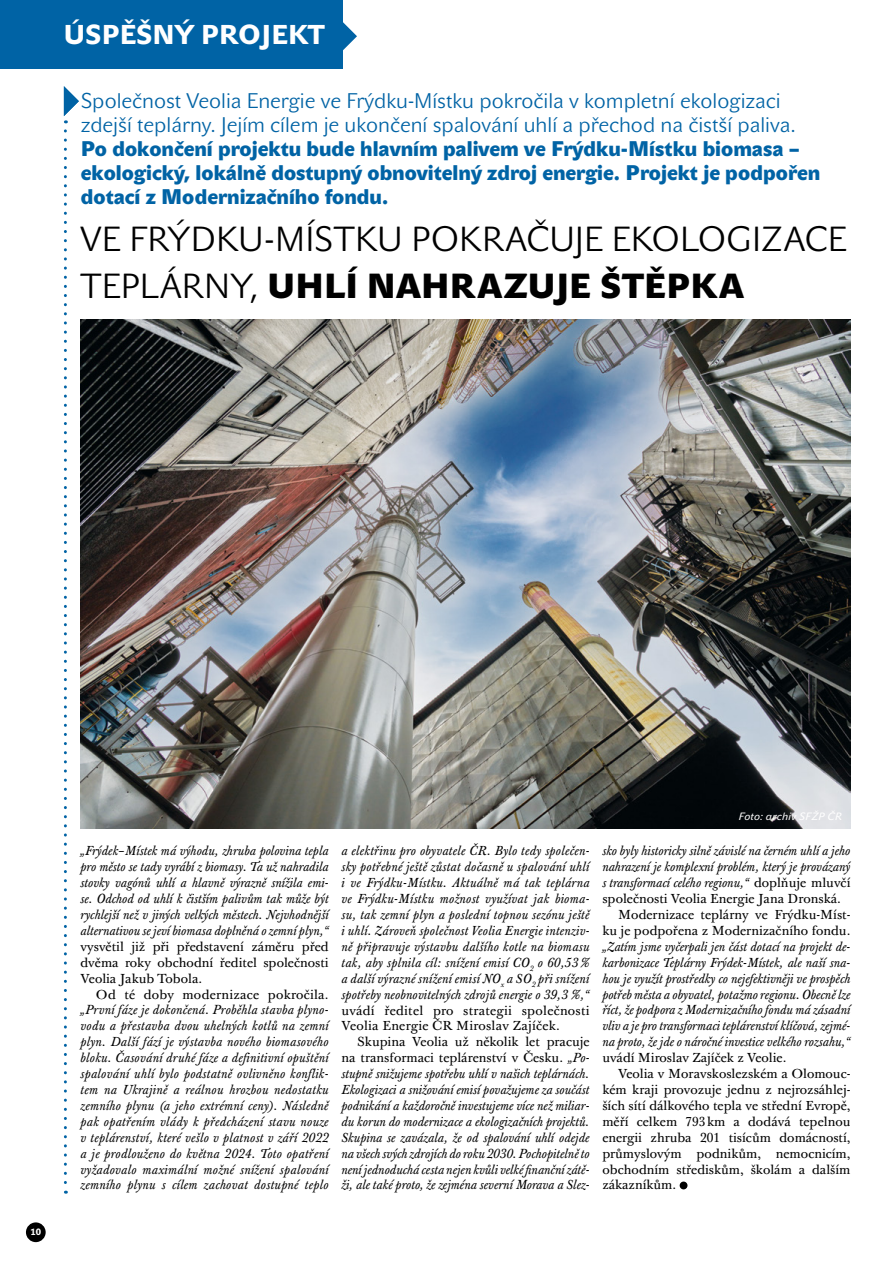
<style>
.page{position:relative;width:893px;height:1263px;background:#fff}
.page>*{position:absolute;margin:0;border:0;box-sizing:border-box;transform-origin:0 0}
.t1{font:34.5px "John Sans Lite Pro";letter-spacing:.01em;color:#000}
.t2{font:34.5px "John Sans Black Pro";color:#000}
.t3{font:700 27px "John Sans Medium Pro";color:#fff}
.t4{font:21px/24px "John Sans Black Pro";color:#0063a5}
.t5{font:21px/24px "John Sans Lite Pro";color:#0063a5}
.t6{font:italic 12.75px/15.9px "J Baskerville Tx N";color:#000;text-align:justify}
.t7{font:12.75px/15.9px "J Baskerville Tx N";color:#000;text-align:justify}
.t8{font:12.75px/15.9px "J Baskerville Tx N";letter-spacing:.02em;color:#000}
.t9{font:italic 10.5px "John Sans Text Pro";letter-spacing:.03em;color:#fff}
.t10{font:700 9px "John Sans Medium Pro";color:#fff}
.s1{font-family:"John Sans Lite Pro"}
.s2{font-style:normal}
</style>
<div class="page">
<div style="left:26px;top:1222px;width:20px;height:20px;background:#000;border-radius:50%"></div>
<svg style="left:342px;top:21px;width:15px;height:30px"></svg>
<div style="left:0;top:0;width:342px;height:68px;background:#0063a5"></div>
<svg style="left:64px;top:86px;width:15px;height:37px"></svg>
<svg style="left:64px;top:131px;width:3px;height:1063px"></svg>
<div style="left:680px;top:1181px;width:7px;height:8px;background:#000;border-radius:50%"></div>
<img style="left:81px;top:319px;width:769px;height:509px">
<h2 class="t3" style="left:64px;top:19px;width:262px">ÚSPĚŠNÝ PROJEKT</h2>
<h3 class="t5" style="left:81px;top:89px;width:716px">Společnost Veolia Energie ve Frýdku-Místku pokročila v kompletní ekologizaci zdejší teplárny. Jejím cílem je ukončení spalování uhlí a přechod na čistší paliva.</h3>
<h3 class="t4" style="left:81px;top:137px;width:741px">Po dokončení projektu bude hlavním palivem ve Frýdku-Místku biomasa – ekologický, lokálně dostupný obnovitelný zdroj energie. Projekt je podpořen dotací z Modernizačního fondu.</h3>
<h1 class="t1" style="left:81px;top:219px;width:134px">Ve Frýdku</h1>
<h1 class="t1" style="left:265px;top:219px;width:61px">-Místku</h1>
<h1 class="t1" style="left:411px;top:219px;width:22px">pokračuje</h1>
<h1 class="t1" style="left:612px;top:219px;width:23px">ekologizace</h1>
<h1 class="t1" style="left:81px;top:266px;width:21px">tepl</h1>
<h1 class="t1" style="left:161px;top:266px;width:45px">árny</h1>
<h1 class="t2" style="left:250px;top:266px;width:41px"><span class="s1">,</span> uhlí</h1>
<h1 class="t2" style="left:367px;top:266px;width:26px">nahrazuje</h1>
<h1 class="t2" style="left:600px;top:266px;width:93px">štěpka</h1>
<p class="t10" style="left:30px;top:1227px;width:12px">10</p>
<p class="t6" style="left:81px;top:843px;width:250px">„Frýdek–Místek má výhodu, zhruba polovina tepla pro město se tady vyrábí z biomasy. Ta už nahradila stovky vagónů uhlí a hlavně výrazně snížila emi&shy;se. Odchod od uhlí k čistším palivům tak může být rychlejší než v jiných velkých městech. Nejvhodnější alternativou se jeví biomasa doplněná o zemní plyn,“</p>
<p class="t7" style="left:81px;top:939px;width:250px">vysvětil již při představení záměru před dvěma roky obchodní ředitel společnosti Veolia Jakub Tobola.</p>
<p class="t8" style="left:96px;top:987px;width:234px">Od té doby modernizace pokročila.</p>
<p class="t6" style="left:81px;top:1002px;width:250px">„První fáze je dokončená. Proběhla stavba plyno&shy;vodu a přestavba dvou uhelných kotlů na zemní plyn. Další fází je výstavba nového biomasového bloku. Časování druhé fáze a definitivní opuštění spalování uhlí bylo podstatně ovlivněno konflik&shy;tem na Ukrajině a reálnou hrozbou nedostatku zemního plynu (a jeho extrémní ceny). Následně pak opatřením vlády k předcházení stavu nouze v teplárenství, které vešlo v platnost v září 2022 a je prodlouženo do května 2024. Toto opatření vyžadovalo maximální možné snížení spalování zemního plynu s cílem zachovat dostupné teplo</p>
<p class="t6" style="left:341px;top:843px;width:250px">a elektřinu pro obyvatele ČR. Bylo tedy společen&shy;sky potřebné ještě zůstat dočasně u spalování uhlí i ve Frýdku-Místku. Aktuálně má tak teplárna ve Frýdku-Místku možnost využívat jak bioma&shy;su, tak zemní plyn a poslední topnou sezónu ještě i uhlí. Zároveň společnost Veolia Energie intenziv&shy;ně připravuje výstavbu dalšího kotle na biomasu tak, aby splnila cíl: snížení emisí CO<sub>2</sub> o 60,53 % a další výrazné snížení emisí NO<sub>x</sub> a SO<sub>2</sub> při snížení spotřeby neobnovitelných zdrojů energie o 39,3 %,“</p>
<p class="t8" style="left:341px;top:1002px;width:250px">uvádí ředitel pro strategii společnosti<br>Veolia Energie ČR Miroslav Zajíček.</p>
<p class="t6" style="left:341px;top:1034px;width:250px;text-indent:16px"><span class="s2">Skupina Veolia už několik let pracuje na transformaci teplárenství v Česku.</span> „Po&shy;stupně snižujeme spotřebu uhlí v našich teplárnách.<br>Ekologizaci a snižování emisí považujeme za součást podnikání a každoročně investujeme více než miliar&shy;du korun do modernizace a ekologizačních projektů.<br>Skupina se zavázala, že od spalování uhlí odejde na všech svých zdrojích do roku 2030. Pochopitelně to není jednoduchá cesta nejen kvůli velké finanční zátě&shy;ži, ale také proto, že zejména severní Morava a Slez-</p>
<p class="t9" style="left:739px;top:810px;width:105px">Foto: archiv SFŽP ČR</p>
<p class="t6" style="left:602px;top:843px;width:250px">sko byly historicky silně závislé na černém uhlí a jeho</p>
<p class="t6" style="left:602px;top:859px;width:250px">nahrazení je komplexní problém, který je provázaný</p>
<p class="t6" style="left:602px;top:875px;width:250px">s transformací celého regionu,“ <span class="s2">doplňuje mluvčí</span></p>
<p class="t7" style="left:602px;top:891px;width:240px">společnosti Veolia Energie Jana Dronská.</p>
<p class="t7" style="left:618px;top:907px;width:234px">Modernizace teplárny ve Frýdku-Míst-</p>
<p class="t7" style="left:602px;top:923px;width:250px">ku je podpořena z Modernizačního fondu.</p>
<p class="t6" style="left:602px;top:939px;width:250px">„Zatím jsme vyčerpali jen část dotací na projekt de&shy;karbonizace Teplárny Frýdek-Místek, ale naší sna&shy;hou je využít prostředky co nejefektivněji ve prospěch potřeb města a obyvatel, potažmo regionu. Obecně lze říct, že podpora z Modernizačního fondu má zásadní vliv a je pro transformaci teplárenství klíčová, zejmé&shy;na proto, že jde o náročné investice velkého rozsahu,“</p>
<p class="t7" style="left:602px;top:1050px;width:186px">uvádí Miroslav Zajíček z Veolie.</p>
<p class="t7" style="left:618px;top:1066px;width:234px">Veolia v Moravskoslezském a Olomouc-</p>
<p class="t7" style="left:602px;top:1082px;width:250px">kém kraji provozuje jednu z nejrozsáhlej-</p>
<p class="t7" style="left:602px;top:1098px;width:250px">ších sítí dálkového tepla ve střední Evropě,</p>
<p class="t7" style="left:602px;top:1114px;width:250px">měří celkem 793km a dodává tepelnou</p>
<p class="t7" style="left:602px;top:1130px;width:250px">energii zhruba 201 tisícům domácností,</p>
<p class="t7" style="left:602px;top:1146px;width:250px">průmyslovým podnikům, nemocnicím,</p>
<p class="t7" style="left:602px;top:1161px;width:250px">obchodním střediskům, školám a dalším</p>
<p class="t7" style="left:602px;top:1177px;width:75px">zákazníkům.</p>
</div>
